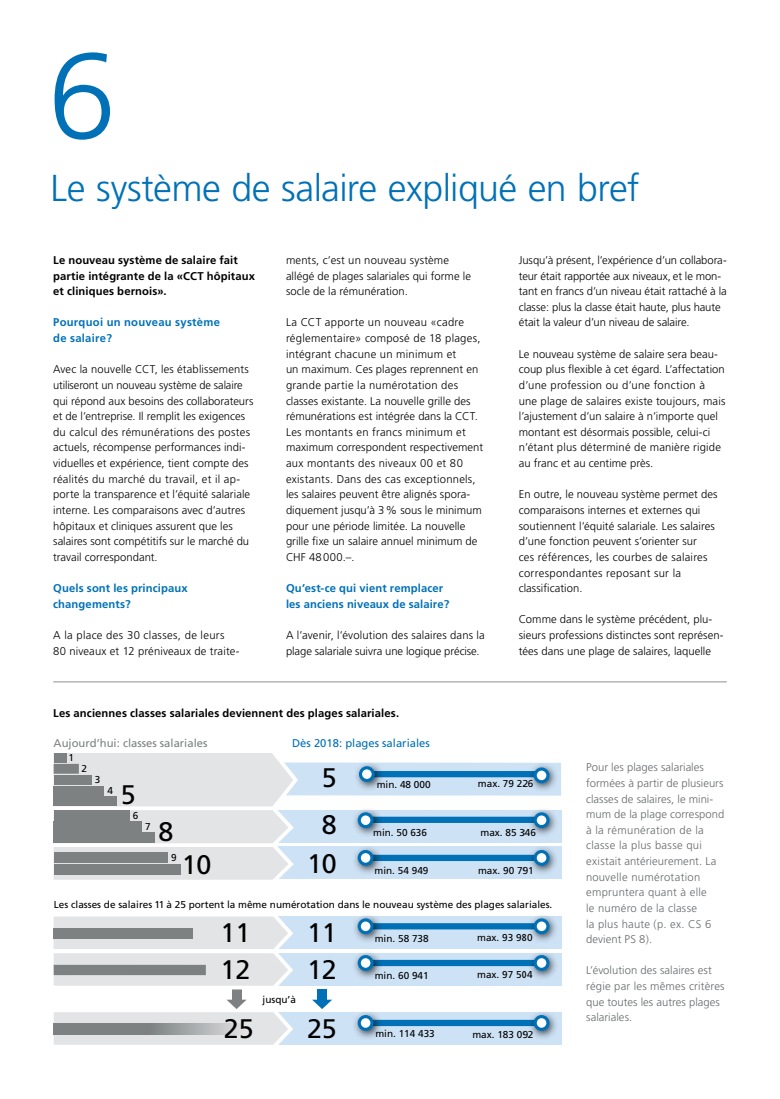
<style>
.page{position:relative;width:780px;height:1099px;background:#fff}
.page>*{position:absolute;margin:0;border:0;box-sizing:border-box;transform-origin:0 0}
.Pagina{font:300 122.5px "Frutiger";color:#0071b7}
.Headline_30pt{font:300 37.5px "Frutiger";letter-spacing:-.015em;color:#0071b7}
.t1{font:26.88px "Frutiger";color:#000}
.Lauftext{font:300 11.25px/15.6px "Frutiger";letter-spacing:.005em;color:#000}
.Legende_Frutiger_9pt{font:300 11.25px/15.6px "Frutiger";letter-spacing:.01em;color:#65696c}
.Lauftext-2{font:700 11.25px/15.6px "Frutiger";letter-spacing:.01em;color:#000}
.Untertitel_9pt{font:700 11.25px/15.6px "Frutiger";letter-spacing:.01em;color:#0071b7}
.t2{font:11.25px "Frutiger";color:#7d8182}
.t3{font:11.25px "Frutiger";color:#0071b7}
.t4{font:10px "Frutiger";color:#000}
</style>
<div class="page">
<div style="left:275px;top:916px;width:286px;height:33px;background:#cee2f5"></div>
<div style="left:275px;top:953px;width:286px;height:32px;background:#cee2f5"></div>
<div style="left:275px;top:1012px;width:286px;height:33px;background:#cee2f5"></div>
<svg style="left:53px;top:753px;width:508px;height:127px"></svg>
<div style="left:54px;top:810px;width:76px;height:10px;background:#7d8182"></div>
<div style="left:317px;top:989px;width:10px;height:14px;background:#0071b7"></div>
<svg style="left:312px;top:999px;width:20px;height:10px"></svg>
<div style="left:231px;top:989px;width:10px;height:14px;background:#7d8182"></div>
<div style="left:369px;top:771px;width:175px;height:6px;background:#0071b7"></div>
<img style="left:350px;top:757px;width:37px;height:37px">
<div style="left:360px;top:767px;width:13px;height:13px;background:#fff;border-radius:50%"></div>
<div style="left:359px;top:766px;width:16px;height:16px;border:3px solid #0071b7;border-radius:50%"></div>
<img style="left:524px;top:758px;width:37px;height:37px">
<svg style="left:535px;top:769px;width:13px;height:12px"></svg>
<div style="left:533px;top:767px;width:16px;height:16px;border:3px solid #0071b7;border-radius:50%"></div>
<div style="left:367px;top:816px;width:175px;height:7px;background:#0071b7"></div>
<img style="left:349px;top:803px;width:37px;height:75px">
<svg style="left:359px;top:813px;width:13px;height:13px"></svg>
<div style="left:357px;top:812px;width:16px;height:16px;border:3px solid #0071b7;border-radius:50%"></div>
<img style="left:524px;top:803px;width:37px;height:75px">
<div style="left:535px;top:813px;width:13px;height:13px;background:#fff;border-radius:50%"></div>
<div style="left:533px;top:812px;width:16px;height:16px;border:3px solid #0071b7;border-radius:50%"></div>
<div style="left:367px;top:854px;width:175px;height:7px;background:#0071b7"></div>
<div style="left:359px;top:851px;width:13px;height:13px;background:#fff;border-radius:50%"></div>
<div style="left:357px;top:850px;width:16px;height:15px;border:3px solid #0071b7;border-radius:50%"></div>
<div style="left:535px;top:851px;width:13px;height:13px;background:#fff;border-radius:50%"></div>
<div style="left:533px;top:850px;width:16px;height:15px;border:3px solid #0071b7;border-radius:50%"></div>
<div style="left:367px;top:923px;width:175px;height:6px;background:#0071b7"></div>
<img style="left:354px;top:915px;width:32px;height:64px">
<svg style="left:359px;top:919px;width:13px;height:13px"></svg>
<div style="left:357px;top:918px;width:16px;height:16px;border:3px solid #0071b7;border-radius:50%"></div>
<img style="left:524px;top:915px;width:32px;height:64px">
<svg style="left:535px;top:919px;width:13px;height:13px"></svg>
<div style="left:533px;top:918px;width:16px;height:16px;border:3px solid #0071b7;border-radius:50%"></div>
<svg style="left:53px;top:916px;width:240px;height:70px;background:#d9dcdd"></svg>
<div style="left:54px;top:964px;width:152px;height:11px;background:#7d8182"></div>
<div style="left:367px;top:959px;width:175px;height:7px;background:#0071b7"></div>
<div style="left:359px;top:956px;width:13px;height:13px;background:#fff;border-radius:50%"></div>
<div style="left:357px;top:955px;width:16px;height:15px;border:3px solid #0071b7;border-radius:50%"></div>
<div style="left:535px;top:956px;width:13px;height:13px;background:#fff;border-radius:50%"></div>
<div style="left:533px;top:955px;width:16px;height:15px;border:3px solid #0071b7;border-radius:50%"></div>
<div style="left:367px;top:1019px;width:175px;height:7px;background:#0071b7"></div>
<img style="left:354px;top:1012px;width:32px;height:27px">
<div style="left:359px;top:1016px;width:13px;height:13px;background:#fff;border-radius:50%"></div>
<div style="left:357px;top:1015px;width:16px;height:15px;border:3px solid #0071b7;border-radius:50%"></div>
<img style="left:524px;top:1012px;width:32px;height:27px">
<div style="left:535px;top:1016px;width:13px;height:13px;background:#fff;border-radius:50%"></div>
<div style="left:533px;top:1015px;width:16px;height:15px;border:3px solid #0071b7;border-radius:50%"></div>
<svg style="left:53px;top:999px;width:240px;height:46px"></svg>
<svg style="left:54px;top:1023px;width:192px;height:11px;background:#96999a"></svg>
<hr style="left:53px;top:681px;width:673px;height:1px;background:#8d9296">
<p class="Pagina" style="left:48px;top:27px;width:70px">6</p>
<p class="Headline_30pt" style="left:50px;top:167px;width:590px">Le système de salaire expliqué en bref</p>
<p class="Lauftext-2" style="left:53px;top:252px;width:203px">Le nouveau système de salaire fait partie intégrante de la «CCT hôpitaux et cliniques bernois».</p>
<p class="Untertitel_9pt" style="left:53px;top:315px;width:168px">Pourquoi un nouveau système de salaire?</p>
<p class="Lauftext" style="left:53px;top:362px;width:202px">Avec la nouvelle CCT, les établissements utiliseront un nouveau système de salaire qui répond aux besoins des collaborateurs et de l’entreprise. Il remplit les exigences du calcul des rémunérations des postes actuels, récompense performances indi&shy;viduelles et expérience, tient compte des réalités du marché du travail, et il ap&shy;porte la transparence et l’équité salariale interne. Les comparaisons avec d’autres hôpitaux et cliniques assurent que les salaires sont compétitifs sur le marché du travail correspondant.</p>
<p class="Untertitel_9pt" style="left:53px;top:580px;width:136px">Quels sont les principaux</p>
<p class="Untertitel_9pt" style="left:53px;top:596px;width:79px">changements?</p>
<p class="Lauftext" style="left:53px;top:627px;width:188px">A la place des 30 classes, de leurs<br>80 niveaux et 12 préniveaux de traite-</p>
<p class="Lauftext" style="left:286px;top:252px;width:186px">ments, c’est un nouveau système allégé de plages salariales qui forme le socle de la rémunération.</p>
<p class="Lauftext" style="left:286px;top:315px;width:199px">La CCT apporte un nouveau «cadre réglementaire» composé de 18 plages, intégrant chacune un minimum et<br>un maximum. Ces plages reprennent en grande partie la numérotation des classes existante. La nouvelle grille des rémunérations est intégrée dans la CCT.<br>Les montants en francs minimum et maximum correspondent respectivement aux montants des niveaux 00 et 80 existants. Dans des cas exceptionnels, les salaires peuvent être alignés spora&shy;diquement jusqu’à 3% sous le minimum pour une période limitée. La nouvelle grille fixe un salaire annuel minimum de CHF 48000.–.</p>
<p class="Untertitel_9pt" style="left:286px;top:580px;width:165px">Qu’est-ce qui vient remplacer les anciens niveaux de salaire?</p>
<p class="Lauftext" style="left:286px;top:627px;width:200px">A l’avenir, l’évolution des salaires dans la plage salariale suivra une logique précise.</p>
<p class="Lauftext-2" style="left:53px;top:705px;width:347px">Les anciennes classes salariales deviennent des plages salariales.</p>
<p class="Lauftext" style="left:519px;top:252px;width:209px">Jusqu’à présent, l’expérience d’un collabora&shy;teur était rapportée aux niveaux, et le mon&shy;tant en francs d’un niveau était rattaché à la classe: plus la classe était haute, plus haute était la valeur d’un niveau de salaire.</p>
<p class="Lauftext" style="left:519px;top:346px;width:208px">Le nouveau système de salaire sera beau&shy;coup plus flexible à cet égard. L’affectation d’une profession ou d’une fonction à une plage de salaires existe toujours, mais l’ajustement d’un salaire à n’importe quel montant est désormais possible, celui-ci n’étant plus déterminé de manière rigide au franc et au centime près.</p>
<p class="Lauftext" style="left:519px;top:487px;width:200px">En outre, le nouveau système permet des comparaisons internes et externes qui soutiennent l’équité salariale. Les salaires d’une fonction peuvent s’orienter sur<br>ces références, les courbes de salaires correspondantes reposant sur la classification.</p>
<p class="Lauftext" style="left:519px;top:612px;width:206px">Comme dans le système précédent, plu&shy;sieurs professions distinctes sont représen&shy;tées dans une plage de salaires, laquelle</p>
<p class="t2" style="left:54px;top:736px;width:155px">Aujourd’hui: classes salariales</p>
<p class="t3" style="left:292px;top:736px;width:139px">Dès 2018: plages salariales</p>
<p class="t4" style="left:68px;top:752px;width:7px">1</p>
<p class="t4" style="left:81px;top:763px;width:7px">2</p>
<p class="t4" style="left:95px;top:773px;width:7px">3</p>
<p class="t4" style="left:107px;top:784px;width:7px">4</p>
<p class="t1" style="left:322px;top:762px;width:16px">5</p>
<p class="t4" style="left:376px;top:778px;width:55px">min. 48 000</p>
<p class="t4" style="left:478px;top:778px;width:57px">max. 79 226</p>
<p class="t1" style="left:121px;top:778px;width:16px">5</p>
<p class="t4" style="left:133px;top:809px;width:7px">6</p>
<p class="t4" style="left:145px;top:820px;width:7px">7</p>
<p class="t1" style="left:158px;top:815px;width:16px">8</p>
<p class="t1" style="left:322px;top:809px;width:16px">8</p>
<p class="t4" style="left:171px;top:851px;width:7px">9</p>
<p class="t1" style="left:182px;top:848px;width:31px">10</p>
<p class="t1" style="left:307px;top:847px;width:31px">10</p>
<p class="t4" style="left:373px;top:826px;width:55px">min. 50 636</p>
<p class="t4" style="left:480px;top:826px;width:57px">max. 85 346</p>
<p class="t4" style="left:374px;top:864px;width:55px">min. 54 949</p>
<p class="t4" style="left:478px;top:864px;width:57px">max. 90 791</p>
<p class="t4" style="left:54px;top:898px;width:500px">Les classes de salaires 11 à 25 portent la même numérotation dans le nouveau système des plages salariales.</p>
<p class="t1" style="left:220px;top:917px;width:31px">11</p>
<p class="t1" style="left:307px;top:917px;width:31px">11</p>
<p class="t4" style="left:375px;top:932px;width:55px">min. 58 738</p>
<p class="t4" style="left:477px;top:931px;width:57px">max. 93 980</p>
<p class="t1" style="left:220px;top:953px;width:31px">12</p>
<p class="t1" style="left:307px;top:953px;width:31px">12</p>
<p class="t4" style="left:375px;top:969px;width:55px">min. 60 941</p>
<p class="t4" style="left:477px;top:968px;width:57px">max. 97 504</p>
<p class="t1" style="left:224px;top:1012px;width:31px">25</p>
<p class="t4" style="left:262px;top:993px;width:35px">jusqu’à</p>
<p class="t1" style="left:307px;top:1012px;width:31px">25</p>
<p class="t4" style="left:375px;top:1027px;width:61px">min. 114 433</p>
<p class="t4" style="left:472px;top:1028px;width:63px">max. 183 092</p>
<p class="Legende_Frutiger_9pt" style="left:586px;top:759px;width:140px">Pour les plages salariales formées à partir de plusieurs classes de salaires, le mini&shy;mum de la plage correspond à la rémunération de la classe la plus basse qui existait antérieurement. La nouvelle numérotation empruntera quant à elle<br>le numéro de la classe<br>la plus haute (p. ex. CS 6 devient PS 8).</p>
<p class="Legende_Frutiger_9pt" style="left:586px;top:962px;width:140px">L’évolution des salaires est régie par les mêmes critères que toutes les autres plages salariales.</p>
</div>
